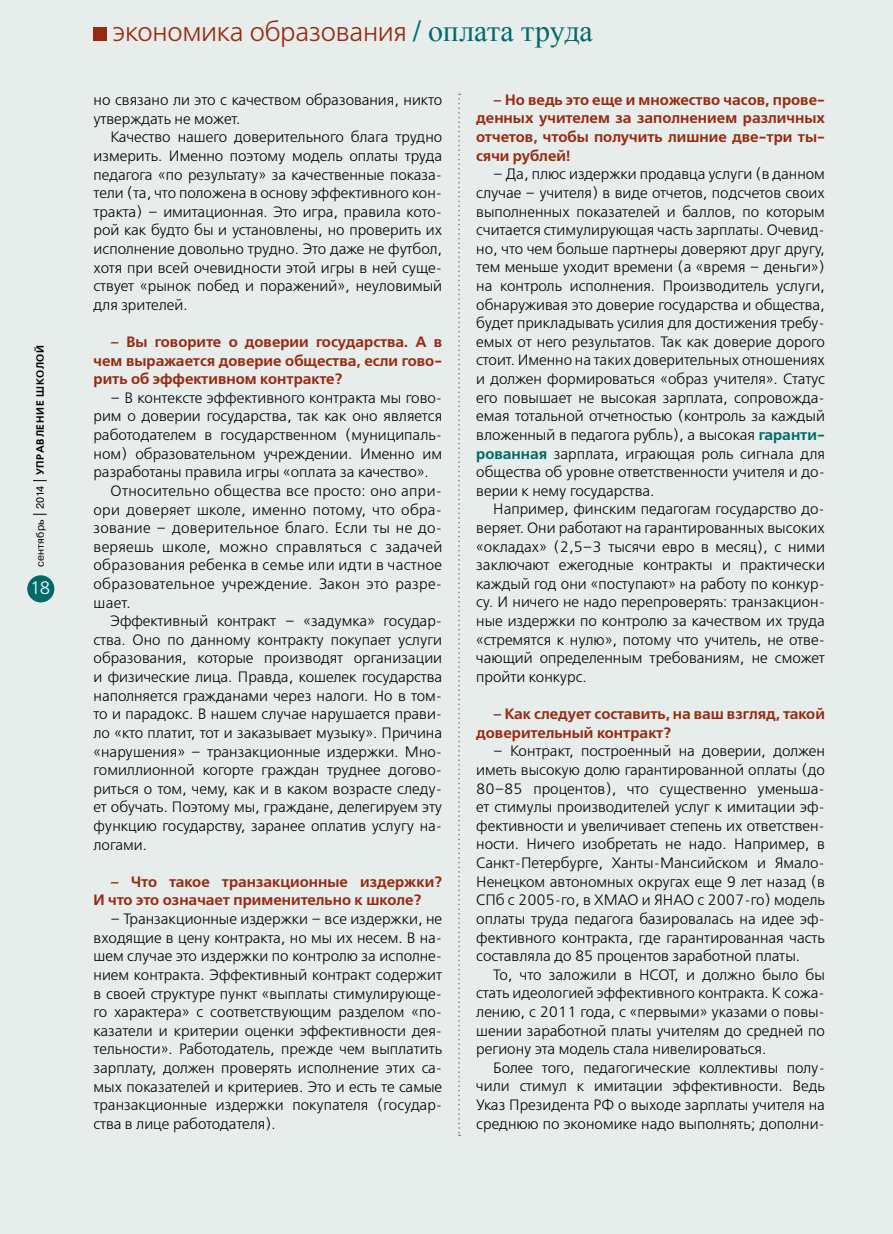
<style>
.page{position:relative;width:893px;height:1234px;background:#fff}
.page>*{position:absolute;margin:0;border:0;box-sizing:border-box;transform-origin:0 0}
.t1{font:300 27px "Free Set";letter-spacing:-.01em;color:#982a12}
.t2{font:25.5px "Times New Roman";color:#fff}
.t3{font:15px/18.6px "Free Set";color:#000;text-align:justify}
.t4{font:700 15px/18.6px "Free Set";color:#982a12;text-align:justify}
.t5{font:15px "Free Set";letter-spacing:.02em;color:#000}
.t6{font:600 10.5px "Free Set";letter-spacing:.075em;color:#000}
.s1{font-family:"Pragmatica";font-weight:400}
.s2{font-family:"Free Set";font-weight:300;font-size:18px}
.s3{font-family:"Times New Roman";font-weight:700;font-size:30px;color:#006a69}
.s4{font-family:"Times New Roman";font-weight:400;font-size:30px;color:#006a69}
.s5{font-weight:700;color:#006a69}
</style>
<div class="page">
<div style="left:0;top:0;width:893px;height:1233px;background:#e7edeb"></div>
<div style="left:27px;top:575px;width:27px;height:27px;background:#006a69;border-radius:50%"></div>
<svg style="left:33px;top:514px;width:14px;height:1px"></svg>
<svg style="left:33px;top:480px;width:14px;height:1px"></svg>
<svg style="left:458px;top:94px;width:2px;height:1041px"></svg>
<div style="left:94px;top:27px;width:13px;height:13px;background:#982a12"></div>
<p class="t6" style="left:34px;top:567px;width:244px;rotate:-90deg"><span class="s1">июль–август 2014</span> управление школой</p>
<h2 class="t2" style="left:30px;top:571px;width:25px">18<span class="s2">18</span></h2>
<p class="t6" style="left:34px;top:567px;width:224px;rotate:-90deg"><span class="s1">сентябрь 2014</span> управление школой</p>
<h1 class="t1" style="left:113px;top:16px;width:481px">экономика образования <span class="s3">/</span> <span class="s4">оплата труда</span></h1>
<p class="t3" style="left:94px;top:91px;width:350px">но связано ли это с качеством образования, никто утверждать не может.</p>
<p class="t3" style="left:94px;top:128px;width:350px;text-indent:17px">Качество нашего доверительного блага трудно измерить. Именно поэтому модель оплаты труда педагога «по результату» за качественные показа&shy;тели (та, что положена в основу эффективного кон&shy;тракта) – имитационная. Это игра, правила кото&shy;рой как будто бы и установлены, но проверить их исполнение довольно трудно. Это даже не футбол, хотя при всей очевидности этой игры в ней суще&shy;ствует «рынок побед и поражений», неуловимый для зрителей.</p>
<p class="t4" style="left:94px;top:333px;width:350px;text-indent:17px">– Вы говорите о доверии государства. А в чем выражается доверие общества, если гово&shy;рить об эффективном контракте?</p>
<p class="t3" style="left:111px;top:388px;width:333px">– В контексте эффективного контракта мы гово-</p>
<p class="t3" style="left:94px;top:407px;width:350px">рим о доверии государства, так как оно является</p>
<p class="t3" style="left:94px;top:426px;width:350px">работодателем в государственном (муниципаль-</p>
<p class="t3" style="left:94px;top:444px;width:350px">ном) образовательном учреждении. Именно им</p>
<p class="t3" style="left:94px;top:463px;width:337px">разработаны правила игры «оплата за качество».</p>
<p class="t5" style="left:111px;top:482px;width:333px">Относительно общества все просто: оно апри-</p>
<p class="t5" style="left:94px;top:500px;width:350px">ори доверяет школе, именно потому, что обра-</p>
<p class="t5" style="left:94px;top:519px;width:350px">зование – доверительное благо. Если ты не до-</p>
<p class="t5" style="left:94px;top:537px;width:350px">веряешь школе, можно справляться с задачей</p>
<p class="t5" style="left:94px;top:556px;width:350px">образования ребенка в семье или идти в частное</p>
<p class="t5" style="left:94px;top:575px;width:350px">образовательное учреждение. Закон это разре-</p>
<p class="t3" style="left:94px;top:593px;width:39px">шает.</p>
<p class="t3" style="left:111px;top:612px;width:333px">Эффективный контракт – «задумка» государ-</p>
<p class="t3" style="left:94px;top:630px;width:350px">ства. Оно по данному контракту покупает услуги</p>
<p class="t3" style="left:94px;top:649px;width:350px">образования, которые производят организации</p>
<p class="t3" style="left:94px;top:667px;width:350px">и физические лица. Правда, кошелек государства</p>
<p class="t3" style="left:94px;top:686px;width:350px">наполняется гражданами через налоги. Но в том-</p>
<p class="t3" style="left:94px;top:705px;width:350px">то и парадокс. В нашем случае нарушается прави-</p>
<p class="t3" style="left:94px;top:723px;width:350px">ло «кто платит, тот и заказывает музыку». Причина</p>
<p class="t3" style="left:94px;top:742px;width:350px">«нарушения» – транзакционные издержки. Мно-</p>
<p class="t3" style="left:94px;top:760px;width:350px">гомиллионной когорте граждан труднее догово-</p>
<p class="t3" style="left:94px;top:779px;width:350px">риться о том, чему, как и в каком возрасте следу-</p>
<p class="t3" style="left:94px;top:798px;width:350px">ет обучать. Поэтому мы, граждане, делегируем эту</p>
<p class="t3" style="left:94px;top:816px;width:350px">функцию государству, заранее оплатив услугу на-</p>
<p class="t3" style="left:94px;top:835px;width:55px">логами.</p>
<p class="t4" style="left:94px;top:872px;width:350px;text-indent:17px">– Что такое транзакционные издержки?<br>И что это означает применительно к школе?</p>
<p class="t3" style="left:94px;top:909px;width:350px;text-indent:17px">– Транзакционные издержки – все издержки, не входящие в цену контракта, но мы их несем. В на&shy;шем случае это издержки по контролю за исполне&shy;нием контракта. Эффективный контракт содержит в своей структуре пункт «выплаты стимулирующе&shy;го характера» с соответствующим разделом «по&shy;казатели и критерии оценки эффективности дея&shy;тельности». Работодатель, прежде чем выплатить зарплату, должен проверять исполнение этих са&shy;мых показателей и критериев. Это и есть те самые транзакционные издержки покупателя (государ&shy;ства в лице работодателя).</p>
<p class="t4" style="left:476px;top:91px;width:350px;text-indent:17px">– Но ведь это еще и множество часов, прове&shy;денных учителем за заполнением различных отчетов, чтобы получить лишние две-три ты&shy;сячи рублей!</p>
<p class="t3" style="left:476px;top:165px;width:350px;text-indent:17px">– Да, плюс издержки продавца услуги (в данном случае – учителя) в виде отчетов, подсчетов своих выполненных показателей и баллов, по которым считается стимулирующая часть зарплаты. Очевид&shy;но, что чем больше партнеры доверяют друг другу, тем меньше уходит времени (а «время – деньги») на контроль исполнения. Производитель услуги, обнаруживая это доверие государства и общества, будет прикладывать усилия для достижения требу&shy;емых от него результатов. Так как доверие дорого стоит. Именно на таких доверительных отношениях и должен формироваться «образ учителя». Статус его повышает не высокая зарплата, сопровожда&shy;емая тотальной отчетностью (контроль за каждый вложенный в педагога рубль), а высокая <span class="s5">гаранти&shy;рованная</span> зарплата, играющая роль сигнала для общества об уровне ответственности учителя и до&shy;верии к нему государства.</p>
<p class="t3" style="left:476px;top:500px;width:350px;text-indent:17px">Например, финским педагогам государство до&shy;веряет. Они работают на гарантированных высоких «окладах» (2,5–3 тысячи евро в месяц), с ними заключают ежегодные контракты и практически каждый год они «поступают» на работу по конкур&shy;су. И ничего не надо перепроверять: транзакцион&shy;ные издержки по контролю за качеством их труда «стремятся к нулю», потому что учитель, не отве&shy;чающий определенным требованиям, не сможет пройти конкурс.</p>
<p class="t4" style="left:476px;top:704px;width:350px;text-indent:17px">– Как следует составить, на ваш взгляд, такой доверительный контракт?</p>
<p class="t3" style="left:476px;top:742px;width:350px;text-indent:17px">– Контракт, построенный на доверии, должен иметь высокую долю гарантированной оплаты (до 80–85 процентов), что существенно уменьша&shy;ет стимулы производителей услуг к имитации эф&shy;фективности и увеличивает степень их ответствен&shy;ности. Ничего изобретать не надо. Например, в Санкт-Петербурге, Ханты-Мансийском и Ямало-Ненецком автономных округах еще 9 лет назад (в СПб с 2005-го, в ХМАО и ЯНАО с 2007-го) модель оплаты труда педагога базировалась на идее эф&shy;фективного контракта, где гарантированная часть составляла до 85 процентов заработной платы.</p>
<p class="t3" style="left:476px;top:965px;width:350px;text-indent:17px">То, что заложили в НСОТ, и должно было бы стать идеологией эффективного контракта. К сожа&shy;лению, с 2011 года, с «первыми» указами о повы&shy;шении заработной платы учителям до средней по региону эта модель стала нивелироваться.</p>
<p class="t3" style="left:476px;top:1058px;width:350px;text-indent:17px">Более того, педагогические коллективы полу&shy;чили стимул к имитации эффективности. Ведь Указ Президента РФ о выходе зарплаты учителя на среднюю по экономике надо выполнять; дополни-</p>
</div>
